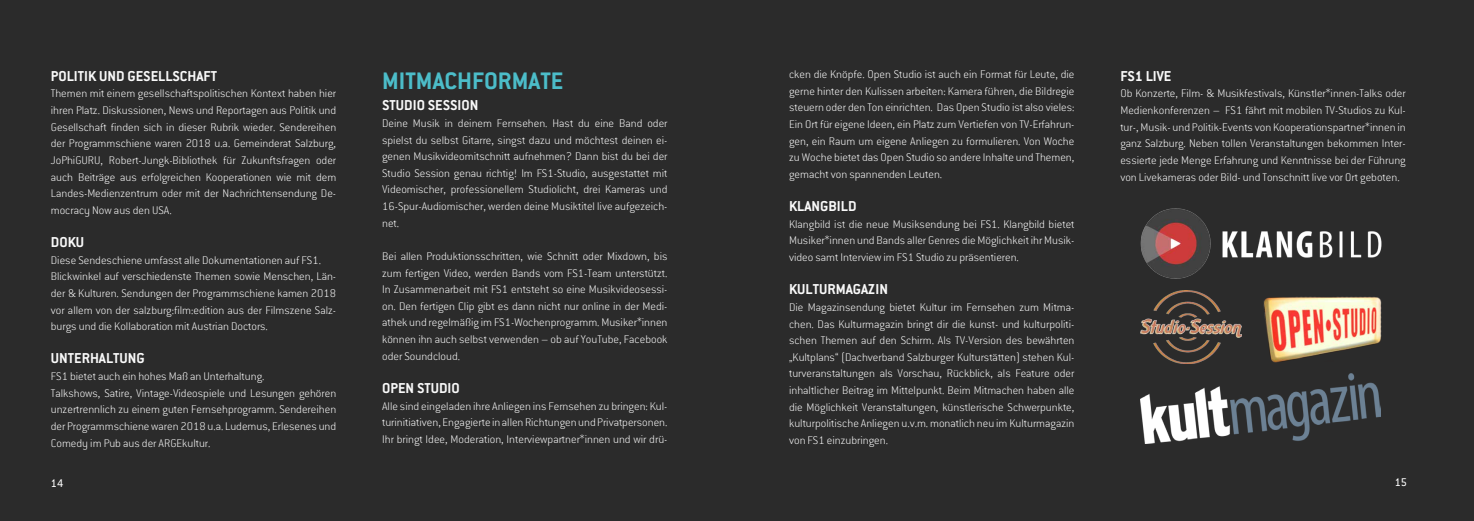
<style>
.page{position:relative;width:1474px;height:521px;background:#fff}
.page>*{position:absolute;margin:0;border:0;box-sizing:border-box;transform-origin:0 0}
.t1{font:700 26.25px "Conduit ITC";color:#4cbdc9}
.t2{font:700 15.75px "Conduit ITC";color:#f9f9f9}
.t3{font:200 12.25px/16.6px "Conduit ITC";color:#f9f9f9;text-align:justify}
.t4{font:12.25px "Conduit ITC";color:#fff}
</style>
<div class="page">
<div style="left:0;top:0;width:1473px;height:521px;background:#2b2b2b"></div>
<img style="left:1140px;top:208px;width:242px;height:71px">
<img style="left:1140px;top:290px;width:101px;height:73px">
<img style="left:1263px;top:296px;width:119px;height:67px">
<img style="left:1140px;top:373px;width:240px;height:71px">
<p class="t2" style="left:51px;top:66px;width:168px">POLITIK UND GESELLSCHAFT</p>
<p class="t3" style="left:51px;top:85px;width:287px">Themen mit einem gesellschaftspolitischen Kontext haben hier ihren Platz. Diskussionen, News und Reportagen aus Politik und Gesellschaft finden sich in dieser Rubrik wieder. Sendereihen der Programmschiene waren 2018 u.a. Gemeinderat Salzburg, JoPhiGURU, Robert-Jungk-Bibliothek für Zukunftsfragen oder auch Beiträge aus erfolgreichen Kooperationen wie mit dem Landes-Medienzentrum oder mit der Nachrichtensendung De&shy;mocracy Now aus den USA.</p>
<p class="t2" style="left:51px;top:233px;width:35px">DOKU</p>
<p class="t3" style="left:51px;top:251px;width:287px;text-align:left">Diese Sendeschiene umfasst alle Dokumentationen auf FS1.<br>Blickwinkel auf verschiedenste Themen sowie Menschen, Län&shy;der &amp; Kulturen. Sendungen der Programmschiene kamen 2018 vor allem von der salzburg:film:edition aus der Filmszene Salz&shy;burgs und die Kollaboration mit Austrian Doctors.</p>
<p class="t2" style="left:51px;top:349px;width:95px">UNTERHALTUNG</p>
<p class="t3" style="left:51px;top:368px;width:287px;text-align:left">FS1 bietet auch ein hohes Maß an Unterhaltung.<br>Talkshows, Satire, Vintage-Videospiele und Lesungen gehören unzertrennlich zu einem guten Fernsehprogramm. Sendereihen der Programmschiene waren 2018 u.a. Ludemus, Erlesenes und Comedy im Pub aus der ARGEkultur.</p>
<h1 class="t1" style="left:382px;top:65px;width:183px">MITMACHFORMATE</h1>
<p class="t2" style="left:382px;top:96px;width:98px">STUDIO SESSION</p>
<p class="t3" style="left:382px;top:115px;width:287px">Deine Musik in deinem Fernsehen. Hast du eine Band oder spielst du selbst Gitarre, singst dazu und möchtest deinen ei&shy;genen Musikvideomitschnitt aufnehmen? Dann bist du bei der Studio Session genau richtig! Im FS1-Studio, ausgestattet mit Videomischer, professionellem Studiolicht, drei Kameras und 16-Spur-Audiomischer, werden deine Musiktitel live aufgezeich&shy;net.</p>
<p class="t3" style="left:382px;top:247px;width:287px">Bei allen Produktionsschritten, wie Schnitt oder Mixdown, bis zum fertigen Video, werden Bands vom FS1-Team unterstützt.<br>In Zusammenarbeit mit FS1 entsteht so eine Musikvideosessi&shy;on. Den fertigen Clip gibt es dann nicht nur online in der Medi&shy;athek und regelmäßig im FS1-Wochenprogramm. Musiker*innen können ihn auch selbst verwenden – ob auf YouTube, Facebook oder Soundcloud.</p>
<p class="t2" style="left:382px;top:378px;width:79px">OPEN STUDIO</p>
<p class="t3" style="left:382px;top:397px;width:287px">Alle sind eingeladen ihre Anliegen ins Fernsehen zu bringen: Kul&shy;turinitiativen, Engagierte in allen Richtungen und Privatpersonen.<br>Ihr bringt Idee, Moderation, Interviewpartner*innen und wir drü-</p>
<p class="t3" style="left:789px;top:66px;width:287px">cken die Knöpfe. Open Studio ist auch ein Format für Leute, die gerne hinter den Kulissen arbeiten: Kamera führen, die Bildregie steuern oder den Ton einrichten. Das Open Studio ist also vieles:<br>Ein Ort für eigene Ideen, ein Platz zum Vertiefen von TV-Erfahrun&shy;gen, ein Raum um eigene Anliegen zu formulieren. Von Woche zu Woche bietet das Open Studio so andere Inhalte und Themen, gemacht von spannenden Leuten.</p>
<p class="t2" style="left:789px;top:197px;width:69px">KLANGBILD</p>
<p class="t3" style="left:789px;top:215px;width:287px">Klangbild ist die neue Musiksendung bei FS1. Klangbild bietet Musiker*innen und Bands aller Genres die Möglichkeit ihr Musik&shy;video samt Interview im FS1 Studio zu präsentieren.</p>
<p class="t2" style="left:789px;top:280px;width:100px">KULTURMAGAZIN</p>
<p class="t3" style="left:789px;top:298px;width:287px">Die Magazinsendung bietet Kultur im Fernsehen zum Mitma&shy;chen. Das Kulturmagazin bringt dir die kunst- und kulturpoliti&shy;schen Themen auf den Schirm. Als TV-Version des bewährten „Kultplans“ (Dachverband Salzburger Kulturstätten) stehen Kul&shy;turveranstaltungen als Vorschau, Rückblick, als Feature oder inhaltlicher Beitrag im Mittelpunkt. Beim Mitmachen haben alle die Möglichkeit Veranstaltungen, künstlerische Schwerpunkte, kulturpolitische Anliegen u.v.m. monatlich neu im Kulturmagazin von FS1 einzubringen.</p>
<p class="t2" style="left:1120px;top:66px;width:53px">FS1 LIVE</p>
<p class="t3" style="left:1120px;top:85px;width:287px">Ob Konzerte, Film- &amp; Musikfestivals, Künstler*innen-Talks oder Medienkonferenzen – FS1 fährt mit mobilen TV-Studios zu Kul&shy;tur-, Musik- und Politik-Events von Kooperationspartner*innen in ganz Salzburg. Neben tollen Veranstaltungen bekommen Inter&shy;essierte jede Menge Erfahrung und Kenntnisse bei der Führung von Livekameras oder Bild- und Tonschnitt live vor Ort geboten.</p>
<p class="t4" style="left:51px;top:476px;width:14px">14</p>
<p class="t4" style="left:1394px;top:474px;width:14px">15</p>
</div>
